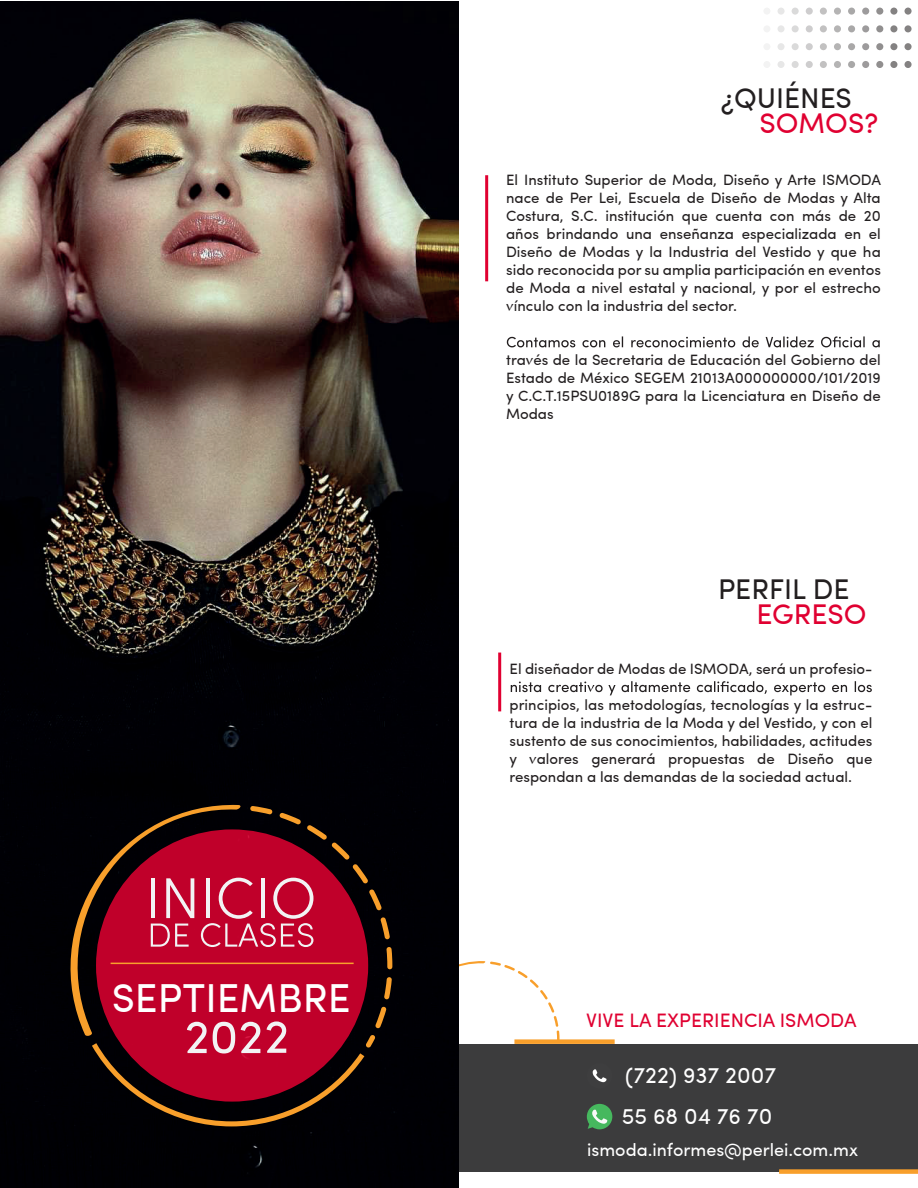
<style>
.page{position:relative;width:918px;height:1188px;background:#fff}
.page>*{position:absolute;margin:0;border:0;box-sizing:border-box;transform-origin:0 0}
.t1{font:40.5px "Sofia Pro";color:#fff}
.t2{font:28.5px "Sofia Pro";color:#231f20}
.t3{font:28.5px "Sofia Pro";color:#e00031}
.t4{font:22.5px/40.8px "Sofia Pro";color:#fff}
.t5{font:19.5px "Sofia Pro";color:#e00031}
.t6{font:18px "Sofia Pro";color:#fff}
.t7{font:15px/18px "Sofia Pro";color:#231f20;text-align:justify}
</style>
<div class="page">
<svg style="left:459px;top:961px;width:101px;height:83px"></svg>
<div style="left:340px;top:1044px;width:578px;height:127px;background:#3c3c3d"></div>
<img style="left:0;top:1px;width:459px;height:1187px">
<div style="left:517px;top:1039px;width:95px;height:5px;background:#f89f2b"></div>
<div style="left:781px;top:1169px;width:137px;height:5px;background:#f89f2b"></div>
<hr style="left:485px;top:175px;width:3px;height:106px;background:#e00031">
<hr style="left:498px;top:653px;width:3px;height:58px;background:#e00031">
<svg style="left:593px;top:1069px;width:14px;height:13px"></svg>
<svg style="left:587px;top:1104px;width:25px;height:25px"></svg>
<svg style="left:507px;top:336px;width:373px;height:11px"></svg>
<svg style="left:511px;top:681px;width:361px;height:14px"></svg>
<div style="left:905px;top:8px;width:7px;height:7px;background:#848282;border-radius:50%"></div>
<svg style="left:904px;top:25px;width:8px;height:8px"></svg>
<svg style="left:904px;top:43px;width:8px;height:7px"></svg>
<svg style="left:904px;top:61px;width:8px;height:7px"></svg>
<div style="left:890px;top:8px;width:7px;height:7px;background:#848282;border-radius:50%"></div>
<svg style="left:890px;top:25px;width:8px;height:8px"></svg>
<svg style="left:890px;top:43px;width:8px;height:7px"></svg>
<svg style="left:890px;top:61px;width:8px;height:7px"></svg>
<div style="left:876px;top:8px;width:7px;height:7px;background:#918f8f;border-radius:50%"></div>
<svg style="left:876px;top:25px;width:7px;height:8px"></svg>
<div style="left:876px;top:43px;width:7px;height:7px;background:#918f8f;border-radius:50%"></div>
<div style="left:876px;top:61px;width:7px;height:7px;background:#918f8f;border-radius:50%"></div>
<div style="left:862px;top:8px;width:7px;height:7px;background:#9d9b9c;border-radius:50%"></div>
<svg style="left:862px;top:25px;width:7px;height:8px"></svg>
<div style="left:862px;top:43px;width:7px;height:7px;background:#9d9b9c;border-radius:50%"></div>
<div style="left:862px;top:61px;width:7px;height:7px;background:#9d9b9c;border-radius:50%"></div>
<div style="left:848px;top:8px;width:7px;height:7px;background:#a9a8a8;border-radius:50%"></div>
<svg style="left:848px;top:25px;width:7px;height:8px"></svg>
<div style="left:848px;top:43px;width:7px;height:7px;background:#a9a8a8;border-radius:50%"></div>
<div style="left:848px;top:61px;width:7px;height:7px;background:#a9a8a8;border-radius:50%"></div>
<div style="left:834px;top:8px;width:7px;height:7px;background:#b5b4b4;border-radius:50%"></div>
<svg style="left:834px;top:25px;width:7px;height:8px"></svg>
<div style="left:834px;top:43px;width:7px;height:7px;background:#b5b4b4;border-radius:50%"></div>
<div style="left:834px;top:61px;width:7px;height:7px;background:#b5b4b4;border-radius:50%"></div>
<div style="left:820px;top:8px;width:7px;height:7px;background:#c2c1c1;border-radius:50%"></div>
<div style="left:820px;top:25px;width:7px;height:8px;background:#c2c1c1;border-radius:50%"></div>
<div style="left:820px;top:43px;width:7px;height:7px;background:#c2c1c1;border-radius:50%"></div>
<div style="left:820px;top:61px;width:7px;height:7px;background:#c2c1c1;border-radius:50%"></div>
<div style="left:806px;top:8px;width:7px;height:7px;background:#cecdce;border-radius:50%"></div>
<div style="left:806px;top:25px;width:7px;height:8px;background:#cecdce;border-radius:50%"></div>
<div style="left:806px;top:43px;width:7px;height:7px;background:#cecdce;border-radius:50%"></div>
<div style="left:806px;top:61px;width:7px;height:7px;background:#cecdce;border-radius:50%"></div>
<div style="left:792px;top:8px;width:7px;height:7px;background:#dadada;border-radius:50%"></div>
<div style="left:792px;top:25px;width:7px;height:8px;background:#dadada;border-radius:50%"></div>
<div style="left:792px;top:43px;width:7px;height:7px;background:#dadada;border-radius:50%"></div>
<div style="left:792px;top:61px;width:7px;height:7px;background:#dadada;border-radius:50%"></div>
<div style="left:778px;top:8px;width:7px;height:7px;background:#e7e7e7;border-radius:50%"></div>
<div style="left:778px;top:25px;width:7px;height:8px;background:#e7e7e7;border-radius:50%"></div>
<div style="left:778px;top:43px;width:7px;height:7px;background:#e7e7e7;border-radius:50%"></div>
<div style="left:778px;top:61px;width:7px;height:7px;background:#e7e7e7;border-radius:50%"></div>
<div style="left:763px;top:8px;width:7px;height:7px;background:#f3f3f3;border-radius:50%"></div>
<div style="left:763px;top:25px;width:7px;height:8px;background:#f3f3f3;border-radius:50%"></div>
<div style="left:763px;top:43px;width:7px;height:7px;background:#f3f3f3;border-radius:50%"></div>
<div style="left:763px;top:61px;width:7px;height:7px;background:#f3f3f3;border-radius:50%"></div>
<svg style="left:62px;top:803px;width:330px;height:323px;background:#751022"></svg>
<h1 class="t1" style="left:112px;top:968px;width:241px">SEPTIEMBRE</h1>
<h2 class="t2" style="left:721px;top:77px;width:133px">¿QUIÉNES</h2>
<h2 class="t3" style="left:760px;top:102px;width:120px">SOMOS?</h2>
<p class="t7" style="left:506px;top:170px;width:377px">El Instituto Superior de Moda, Diseño y Arte ISMODA nace de Per Lei, Escuela de Diseño de Modas y Alta Costura, S.C. institución que cuenta con más de 20 años brindando una enseñanza especializada en el Diseño de Modas y la Industria del Vestido y que ha sido reconocida por su amplia participación en eventos de Moda a nivel estatal y nacional, y por el estrecho vínculo con la industria del sector.</p>
<p class="t7" style="left:506px;top:350px;width:376px">través de la Secretaria de Educación del Gobierno del Estado de México SEGEM 21013A000000000/101/2019 y C.C.T.15PSU0189G para la Licenciatura en Diseño de Modas</p>
<h2 class="t2" style="left:718px;top:568px;width:133px">PERFIL DE</h2>
<h2 class="t3" style="left:757px;top:593px;width:111px">EGRESO</h2>
<p class="t7" style="left:510px;top:659px;width:364px">El diseñador de Modas de ISMODA, será un profesio-</p>
<p class="t7" style="left:509px;top:695px;width:365px">principios, las metodologías, tecnologías y la estruc&shy;tura de la industria de la Moda y del Vestido, y con el sustento de sus conocimientos, habilidades, actitudes y valores generará propuestas de Diseño que respondan a las demandas de la sociedad actual.</p>
<h3 class="t5" style="left:586px;top:1006px;width:272px">VIVE LA EXPERIENCIA ISMODA</h3>
<h3 class="t4" style="left:622px;top:1053px;width:156px">(722) 937 2007<br>55 68 04 76 70</h3>
<p class="t6" style="left:587px;top:1137px;width:272px">ismoda.informes@perlei.com.mx</p>
</div>
